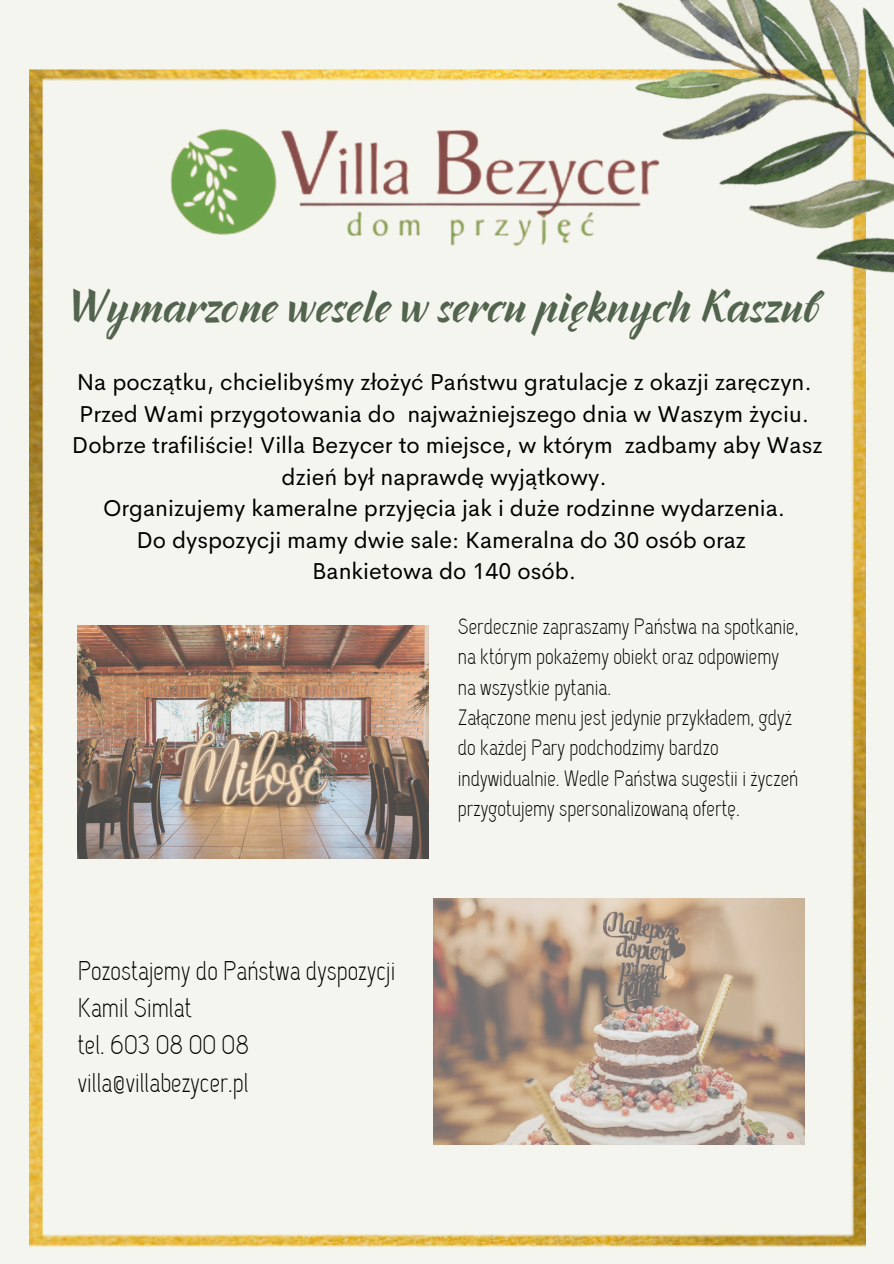
<style>
.page{position:relative;width:894px;height:1264px;background:#fff}
.page>*{position:absolute;margin:0;border:0;box-sizing:border-box;transform-origin:0 0}
.t1{font:46.5px "Inters";color:#52644e}
.t2{font:27px/37.2px "Capsuula";color:#000}
.t3{font:23.1px/31.5px "Cerebri Sans";color:#000;text-align:center}
.t4{font:22.05px/30.3px "Capsuula";color:#000}
</style>
<div class="page">
<div style="left:0;top:0;width:893px;height:1263px;background:#f5f5ef"></div>
<img style="left:30px;top:69px;width:835px;height:1177px">
<img style="left:578px;top:0;width:315px;height:454px">
<img style="left:140px;top:0;width:576px;height:422px">
<img style="left:434px;top:898px;width:370px;height:246px">
<img style="left:78px;top:626px;width:350px;height:232px">
<p class="t1" style="left:66px;top:276px;width:754px">Wymarzone wesele w sercu pięknych Kaszub</p>
<h1 class="t3" style="left:77px;top:366px;width:736px">Na początku, chcielibyśmy złożyć Państwu gratulacje z okazji zaręczyn.</h1>
<p class="t3" style="left:79px;top:397px;width:731px">Przed Wami przygotowania do najważniejszego dnia w Waszym życiu.</p>
<p class="t3" style="left:72px;top:429px;width:751px">Dobrze trafiliście! Villa Bezycer to miejsce, w którym zadbamy aby Wasz dzień był naprawdę wyjątkowy.</p>
<p class="t3" style="left:103px;top:492px;width:683px">Organizujemy kameralne przyjęcia jak i duże rodzinne wydarzenia.</p>
<p class="t3" style="left:136px;top:523px;width:610px">Do dyspozycji mamy dwie sale: Kameralna do 30 osób oraz</p>
<p class="t3" style="left:312px;top:555px;width:265px">Bankietowa do 140 osób.</p>
<p class="t4" style="left:457px;top:611px;width:342px">Serdecznie zapraszamy Państwa na spotkanie,</p>
<p class="t4" style="left:457px;top:642px;width:322px">na którym pokażemy obiekt oraz odpowiemy</p>
<p class="t4" style="left:457px;top:672px;width:155px">na wszystkie pytania.</p>
<p class="t4" style="left:457px;top:702px;width:335px">Załączone menu jest jedynie przykładem, gdyż</p>
<p class="t4" style="left:457px;top:733px;width:342px">do każdej Pary podchodzimy bardzo indywidualnie. Wedle Państwa sugestii i życzeń przygotujemy spersonalizowaną ofertę.</p>
<p class="t2" style="left:78px;top:952px;width:319px">Pozostajemy do Państwa dyspozycji<br>Kamil Simlat<br>tel. 603 08 00 08 villa@villabezycer.pl</p>
</div>
